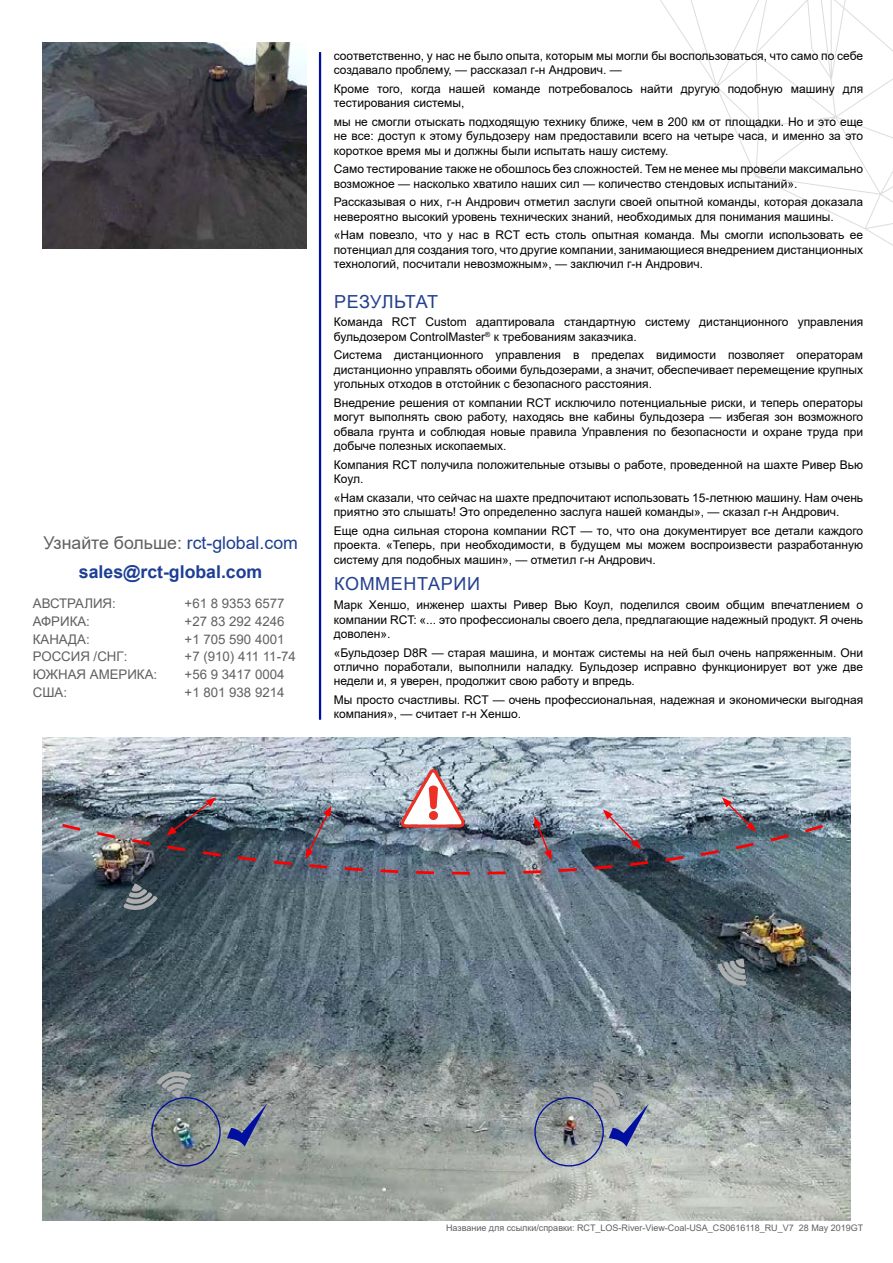
<style>
.page{position:relative;width:893px;height:1263px;background:#fff}
.page>*{position:absolute;margin:0;border:0;box-sizing:border-box;transform-origin:0 0}
.t1{font:18px "Arial";letter-spacing:.035em;color:#25408f}
.t2{font:18px "Arial";letter-spacing:.01em;color:#25408f}
.t3{font:700 17.7px/29px "Arial";color:#1c3e94;text-align:center}
.t4{font:13.2px "Arial";color:#5f6062}
.t5{font:12px/14.4px "Arial";color:#000}
.t6{font:9px "Arial";color:#5f6062}
.s1{font-weight:400;color:#5f6062}
.s2{font-weight:400}
</style>
<div class="page">
<svg style="left:660px;top:0;width:233px;height:246px"></svg>
<hr style="left:319px;top:52px;width:2px;height:668px;background:#000f9f">
<img style="left:43px;top:43px;width:263px;height:205px">
<img style="left:43px;top:738px;width:807px;height:482px">
<svg style="left:60px;top:822px;width:766px;height:111px;background:#5a6874"></svg>
<svg style="left:166px;top:797px;width:50px;height:39px;background:#5e5e6a"></svg>
<svg style="left:305px;top:806px;width:26px;height:53px"></svg>
<svg style="left:534px;top:816px;width:17px;height:44px"></svg>
<svg style="left:603px;top:809px;width:38px;height:40px;background:#94909e"></svg>
<svg style="left:722px;top:797px;width:34px;height:35px"></svg>
<div style="left:151px;top:1097px;width:70px;height:69px;border:1px solid #000f9f;border-radius:50%"></div>
<svg style="left:400px;top:769px;width:65px;height:59px"></svg>
<div style="left:429px;top:811px;width:9px;height:9px;background:#ee3124;border-radius:50%"></div>
<svg style="left:227px;top:1103px;width:40px;height:44px;background:#757d98"></svg>
<svg style="left:123px;top:883px;width:35px;height:28px"></svg>
<svg style="left:717px;top:958px;width:29px;height:28px"></svg>
<svg style="left:157px;top:1071px;width:34px;height:27px"></svg>
<svg style="left:593px;top:1082px;width:56px;height:65px;background:#8c94a4"></svg>
<h2 class="t3" style="left:43px;top:528px;width:256px"><span class="s1">Узнайте больше:</span> <span class="s2">rct-global.com </span>sales@rct-global.com</h2>
<p class="t4" style="left:33px;top:594px;width:85px">АВСТРАЛИЯ:</p>
<p class="t4" style="left:185px;top:594px;width:101px">+61 8 9353 6577</p>
<p class="t4" style="left:33px;top:612px;width:59px">АФРИКА:</p>
<p class="t4" style="left:185px;top:612px;width:101px">+27 83 292 4246</p>
<p class="t4" style="left:33px;top:630px;width:58px">КАНАДА:</p>
<p class="t4" style="left:185px;top:630px;width:101px">+1 705 590 4001</p>
<p class="t4" style="left:33px;top:647px;width:96px">РОССИЯ /СНГ:</p>
<p class="t4" style="left:185px;top:647px;width:113px">+7 (910) 411 11-74</p>
<p class="t4" style="left:33px;top:665px;width:126px">ЮЖНАЯ АМЕРИКА:</p>
<p class="t4" style="left:185px;top:665px;width:101px">+56 9 3417 0004</p>
<p class="t4" style="left:33px;top:683px;width:36px">США:</p>
<p class="t4" style="left:185px;top:683px;width:101px">+1 801 938 9214</p>
<p class="t5" style="left:334px;top:48px;width:531px">соответственно, у нас не было опыта, которым мы могли бы воспользоваться, что само по себе создавало проблему, — рассказал г-н Андрович. —</p>
<p class="t5" style="left:334px;top:81px;width:531px">Кроме того, когда нашей команде потребовалось найти другую подобную машину для тестирования системы,</p>
<p class="t5" style="left:334px;top:114px;width:531px;text-align:justify">мы не смогли отыскать подходящую технику ближе, чем в 200 км от площадки. Но и это еще не все: доступ к этому бульдозеру нам предоставили всего на четыре часа, и именно за это короткое время мы и должны были испытать нашу систему.</p>
<p class="t5" style="left:334px;top:162px;width:531px">Само тестирование также не обошлось без сложностей. Тем не менее мы провели максимально возможное — насколько хватило наших сил — количество стендовых испытаний».</p>
<p class="t5" style="left:334px;top:195px;width:531px">Рассказывая о них, г-н Андрович отметил заслуги своей опытной команды, которая доказала невероятно высокий уровень технических знаний, необходимых для понимания машины.</p>
<p class="t5" style="left:334px;top:228px;width:531px;text-align:justify">«Нам повезло, что у нас в RCT есть столь опытная команда. Мы смогли использовать ее потенциал для создания того, что другие компании, занимающиеся внедрением дистанционных технологий, посчитали невозможным», — заключил г-н Андрович.</p>
<h1 class="t2" style="left:334px;top:289px;width:106px">РЕЗУЛЬТАТ</h1>
<p class="t5" style="left:334px;top:315px;width:531px">Команда RCT Custom адаптировала стандартную систему дистанционного управления бульдозером ControlMaster<sup>®</sup> к требованиям заказчика.</p>
<p class="t5" style="left:334px;top:348px;width:531px;text-align:justify">Система дистанционного управления в пределах видимости позволяет операторам дистанционно управлять обоими бульдозерами, а значит, обеспечивает перемещение крупных угольных отходов в отстойник с безопасного расстояния.</p>
<p class="t5" style="left:334px;top:395px;width:531px;text-align:justify">Внедрение решения от компании RCT исключило потенциальные риски, и теперь операторы могут выполнять свою работу, находясь вне кабины бульдозера — избегая зон возможного обвала грунта и соблюдая новые правила Управления по безопасности и охране труда при добыче полезных ископаемых.</p>
<p class="t5" style="left:334px;top:457px;width:531px">Компания RCT получила положительные отзывы о работе, проведенной на шахте Ривер Вью<br>Коул.</p>
<p class="t5" style="left:334px;top:490px;width:531px">«Нам сказали, что сейчас на шахте предпочитают использовать 15-летнюю машину. Нам очень приятно это слышать! Это определенно заслуга нашей команды», — сказал г-н Андрович.</p>
<p class="t5" style="left:334px;top:523px;width:531px;text-align:justify">Еще одна сильная сторона компании RCT — то, что она документирует все детали каждого проекта. «Теперь, при необходимости, в будущем мы можем воспроизвести разработанную систему для подобных машин», — отметил г-н Андрович.</p>
<h1 class="t1" style="left:334px;top:572px;width:147px">КОММЕНТАРИИ</h1>
<p class="t5" style="left:334px;top:598px;width:531px;text-align:justify">Марк Хеншо, инженер шахты Ривер Вью Коул, поделился своим общим впечатлением о компании RCT: «... это профессионалы своего дела, предлагающие надежный продукт. Я очень доволен».</p>
<p class="t5" style="left:334px;top:645px;width:531px;text-align:justify">«Бульдозер D8R — старая машина, и монтаж системы на ней был очень напряженным. Они отлично поработали, выполнили наладку. Бульдозер исправно функционирует вот уже две недели и, я уверен, продолжит свою работу и впредь.</p>
<p class="t5" style="left:334px;top:692px;width:531px">Мы просто счастливы. RCT — очень профессиональная, надежная и экономически выгодная компания», — считает г-н Хеншо.</p>
<p class="t6" style="left:446px;top:1221px;width:419px">Название для ссылки/справки: RCT_LOS-River-View-Coal-USA_CS0616118_RU_V7 28 May 2019GT</p>
</div>
